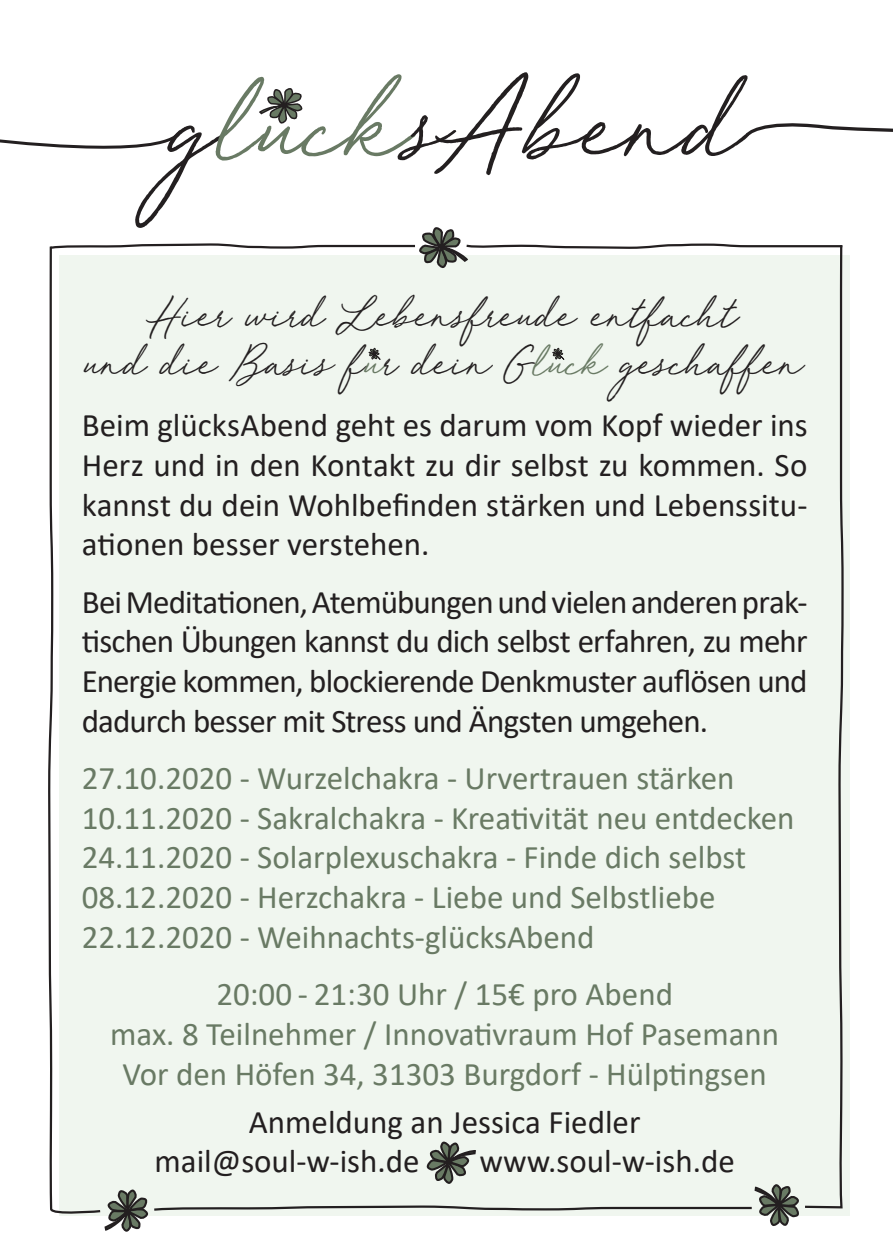
<style>
.page{position:relative;width:893px;height:1259px;background:#fff}
.page>*{position:absolute;margin:0;border:0;box-sizing:border-box;transform-origin:0 0}
.t1{font:105px "Red Vevet";color:#231f20}
.t2{font:39.9px/48px "Red Vevet";color:#231f20;text-align:center}
.t3{font:33px/39.6px "Calibri";letter-spacing:-.005em;color:#231f20;text-align:justify}
.t4{font:33px/39.6px "Calibri";color:#697a64}
.s1{color:#697a64}
</style>
<div class="page">
<svg style="left:259px;top:88px;width:44px;height:36px"></svg>
<svg style="left:0;top:130px;width:182px;height:19px"></svg>
<svg style="left:745px;top:123px;width:148px;height:13px"></svg>
<div style="left:48px;top:227px;width:797px;height:1005px;background:#f0f6ef"></div>
<h1 class="t1" style="left:173px;top:52px;width:572px">g<span class="s1">luck</span>sAbend</h1>
<p class="t2" style="left:85px;top:286px;width:720px">Hier wird Lebensfreude entfacht<br>und die Basis f<span class="s1">u</span>r dein G<span class="s1">luck</span> geschaffen</p>
<p class="t3" style="left:82px;top:405px;width:727px">Beim glücksAbend geht es darum vom Kopf wieder ins Herz und in den Kontakt zu dir selbst zu kommen. So kannst du dein Wohlbefinden stärken und Lebenssitu&shy;ationen besser verstehen.</p>
<p class="t3" style="left:82px;top:581px;width:727px">Bei Meditationen, Atemübungen und vielen anderen prak&shy;tischen Übungen kannst du dich selbst erfahren, zu mehr Energie kommen, blockierende Denkmuster auflösen und dadurch besser mit Stress und Ängsten umgehen.</p>
<p class="t4" style="left:82px;top:757px;width:714px">27.10.2020 - Wurzelchakra - Urvertrauen stärken 10.11.2020 - Sakralchakra - Kreativität neu entdecken 24.11.2020 - Solarplexuschakra - Finde dich selbst 08.12.2020 - Herzchakra - Liebe und Selbstliebe 22.12.2020 - Weihnachts-glücksAbend</p>
<p class="t4" style="left:110px;top:973px;width:670px;text-align:center">20:00 - 21:30 Uhr / 15€ pro Abend<br>max. 8 Teilnehmer / Innovativraum Hof Pasemann<br>Vor den Höfen 34, 31303 Burgdorf - Hülptingsen</p>
<p class="t3" style="left:155px;top:1101px;width:487px;text-indent:94px">Anmeldung an Jessica Fiedler mail@soul-w-ish.de</p>
<p class="t3" style="left:479px;top:1140px;width:257px">www.soul-w-ish.de</p>
</div>
